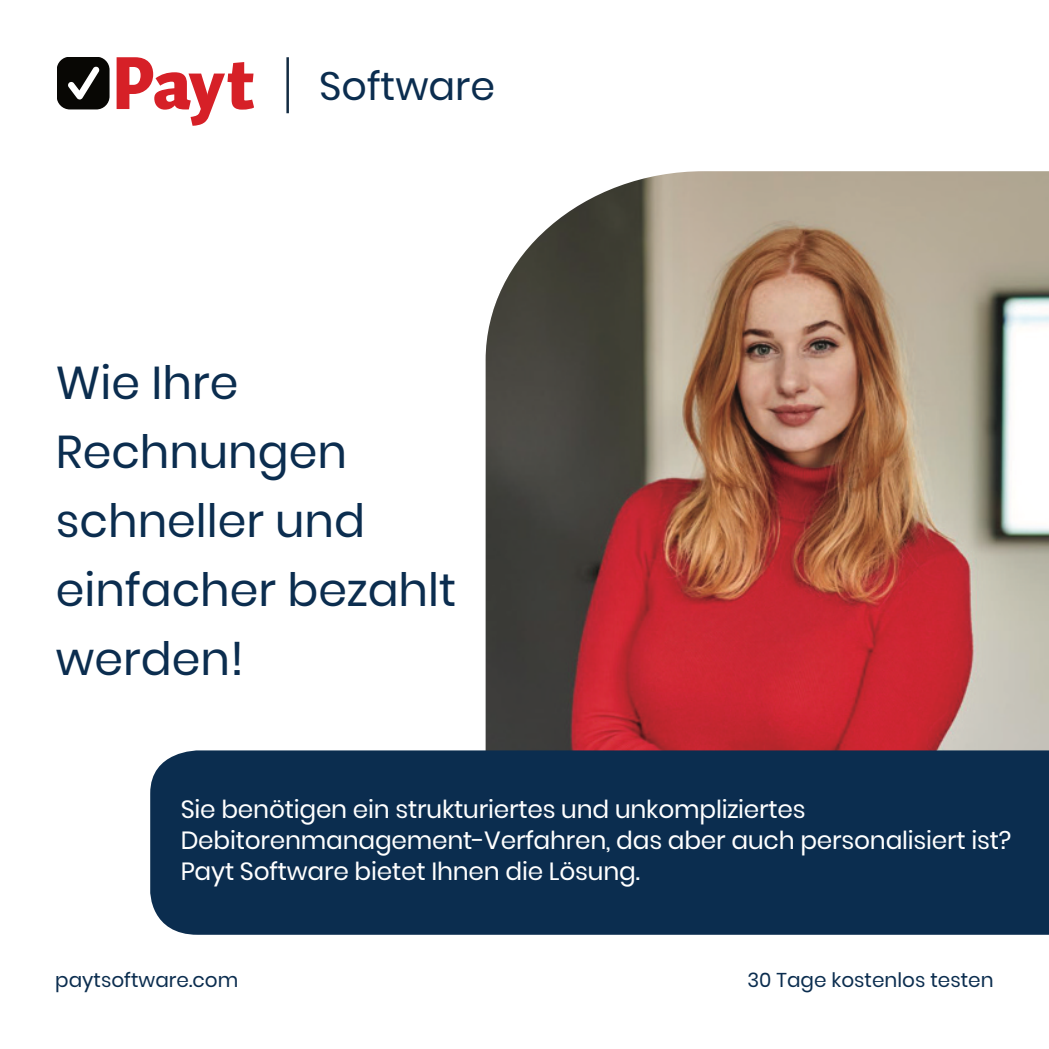
<style>
.page{position:relative;width:1049px;height:1049px;background:#fff}
.page>*{position:absolute;margin:0;border:0;box-sizing:border-box;transform-origin:0 0}
.t1{font:46px/69px "font 000000002 ae 13394";color:#0b2d4f}
.t2{font:39.5px "font 000000002 ae 13394";color:#0b2d4f}
.t3{font:24.75px/30.8px "font 000000002 ae 13394";letter-spacing:-.01em;color:#fff}
.t4{font:20px "font 000000002 ae 13394";color:#0b2d4f}
</style>
<div class="page">
<hr style="left:286px;top:57px;width:3px;height:56px;background:#132b42">
<div style="left:57px;top:57px;width:53px;height:52px;background:#080704;border-radius:13px"></div>
<img style="left:486px;top:171px;width:563px;height:579px">
<div style="left:150px;top:750px;width:899px;height:185px;background:#0b2d4f"></div>
<svg style="left:117px;top:57px;width:137px;height:69px"></svg>
<svg style="left:68px;top:66px;width:32px;height:33px"></svg>
<h2 class="t2" style="left:319px;top:59px;width:178px">Software</h2>
<h1 class="t1" style="left:56px;top:348px;width:402px">Wie Ihre<br>Rechnungen schneller und einfacher bezahlt werden!</h1>
<p class="t3" style="left:181px;top:794px;width:832px">Sie benötigen ein strukturiertes und unkompliziertes<br>Debitorenmanagement-Verfahren, das aber auch personalisiert ist?<br>Payt Software bietet Ihnen die Lösung.</p>
<p class="t4" style="left:55px;top:966px;width:185px">paytsoftware.com</p>
<p class="t4" style="left:747px;top:966px;width:248px">30 Tage kostenlos testen</p>
</div>
